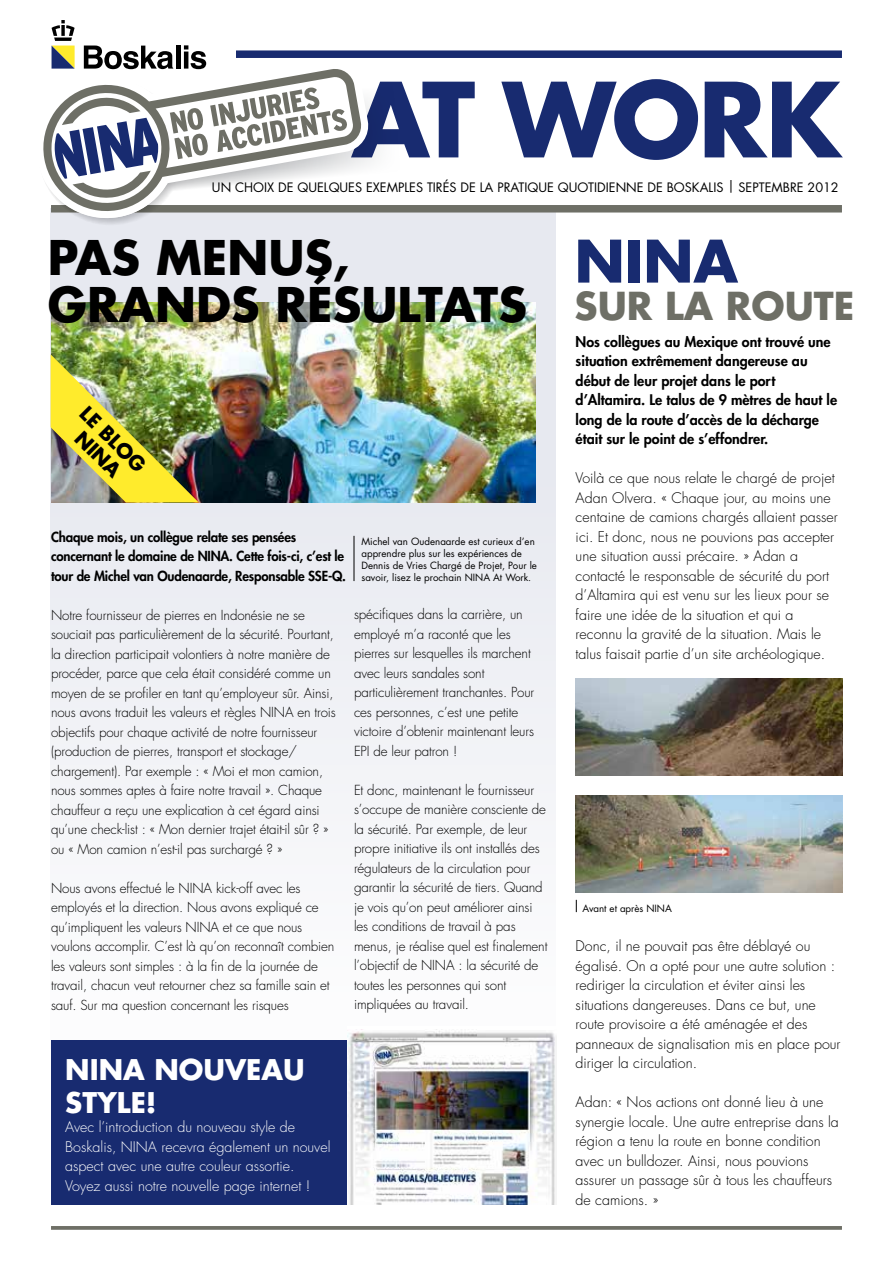
<style>
.page{position:relative;width:893px;height:1263px;background:#fff}
.page>*{position:absolute;margin:0;border:0;box-sizing:border-box;transform-origin:0 0}
.t1{font:700 100.5px "Futura Std";letter-spacing:-.03em;color:#182b70}
.t2{font:700 57px "Futura Std";color:#182b70}
.t3{font:700 46.5px/46.5px "Futura Std";color:#000}
.t4{font:700 37.5px "Futura Std";color:#6e6f66}
.t5{font:700 27.75px/33px "Futura Std";color:#fff}
.t6{font:700 19.5px/21px "Futura Std";color:#000;text-align:center}
.t7{font:300 14.25px/19.5px "Futura Std";color:#000}
.t8{font:800 14.25px/19.5px "Futura Std";color:#000}
.t9{font:300 14.25px/19.5px "Futura Std";color:#fff}
.t10{font:300 13.5px/19.5px "Futura Std";letter-spacing:-.01em;color:#000}
.t11{font:800 13.5px/19.5px "Futura Std";letter-spacing:-.015em;color:#000}
.t12{font:12.6px "Futura Std";color:#000}
.t13{font:9.75px/12px "Futura Std";color:#000}
</style>
<div class="page">
<div style="left:0;top:209px;width:575px;height:1054px;background:linear-gradient(to right,#f6f7f9,#f1f2f6)"></div>
<div style="left:236px;top:50px;width:606px;height:8px;background:#182b70"></div>
<div style="left:51px;top:205px;width:791px;height:7px;background:#6e6f66"></div>
<img style="left:51px;top:302px;width:484px;height:200px">
<img style="left:576px;top:795px;width:266px;height:98px">
<img style="left:576px;top:678px;width:266px;height:98px">
<div style="left:51px;top:1040px;width:476px;height:165px;background:#182b70"></div>
<svg style="left:51px;top:1226px;width:791px;height:4px;background:#76776f"></svg>
<hr style="left:354px;top:536px;width:1px;height:45px;background:#000">
<svg style="left:576px;top:900px;width:1px;height:12px"></svg>
<svg style="left:51px;top:62px;width:317px;height:156px"></svg>
<svg style="left:51px;top:67px;width:312px;height:146px"></svg>
<svg style="left:35px;top:77px;width:313px;height:151px"></svg>
<svg style="left:84px;top:46px;width:89px;height:23px"></svg>
<hr style="left:176px;top:46px;width:4px;height:23px;background:#000">
<svg style="left:184px;top:45px;width:22px;height:24px"></svg>
<svg style="left:52px;top:20px;width:23px;height:49px"></svg>
<img style="left:51px;top:354px;width:148px;height:149px">
<div style="left:347px;top:1026px;width:219px;height:179px;background:#fff"></div>
<img style="left:347px;top:1029px;width:208px;height:176px">
<h1 class="t1" style="left:351px;top:53px;width:492px">AT WORK</h1>
<p class="t12" style="left:212px;top:179px;width:628px">Un choix de qu elqu es exemples tirés de la pratiqu e quotidienne de Boskalis | septembre 2012</p>
<h3 class="t3" style="left:48px;top:234px;width:481px">PAS MENUS,<br>GRANDS RÉSULTATS</h3>
<h2 class="t2" style="left:575px;top:223px;width:165px">NINA</h2>
<h3 class="t4" style="left:575px;top:281px;width:281px">SUR LA ROUTE</h3>
<h3 class="t6" style="left:91px;top:402px;width:85px;rotate:45deg">LE BLO G<br>NINA</h3>
<p class="t11" style="left:51px;top:527px;width:297px">Chaque mois, un collègue relate ses pensées concernant le domaine de NINA. Cette fois-ci, c’est le tour de Michel van Oudenaarde, Responsable SSE-Q.</p>
<p class="t13" style="left:361px;top:536px;width:177px">Michel van Oudenaarde est curieux d’en apprendre plus sur les expériences de Dennis de Vries Chargé de Projet, Pour le savoir, lisez le prochain NINA</p>
<p class="t13" style="left:493px;top:572px;width:40px">At Work.</p>
<p class="t10" style="left:51px;top:605px;width:286px">Notre fournisseur de pierres en Indonésie ne se souciait pas particulièrement de la sécurité. Pourtant, la direction participait volontiers à notre manière de procéder, parce que cela était considéré comme un moyen de se profiler en tant qu’employeur sûr. Ainsi, nous avons traduit les valeurs et règles NINA en trois objectifs pour chaque activité de notre fournisseur (production de pierres, transport et stockage/ chargement). Par exemple : « Moi et mon camion, nous sommes aptes à faire notre travail ». Chaque chauffeur a reçu une explication à cet égard ainsi qu’une check-list : « Mon dernier trajet était-il sûr ? » ou « Mon camion n’est-il pas surchargé ? »</p>
<p class="t10" style="left:51px;top:878px;width:285px">Nous avons effectué le NINA kick-off avec les employés et la direction. Nous avons expliqué ce qu’impliquent les valeurs NINA et ce que nous voulons accomplir. C’est là qu’on reconnaît combien les valeurs sont simples : à la fin de la journée de travail, chacun veut retourner chez sa famille sain et sauf. Sur ma question concernant les risques</p>
<h3 class="t5" style="left:65px;top:1052px;width:241px">NINA NOUVEAU<br>STYLE!</h3>
<p class="t9" style="left:65px;top:1117px;width:267px">Avec l’introduction du nouveau style de Boskalis, NINA recevra également un nouvel aspect avec une autre couleur assortie.<br>Voyez aussi notre nouvelle page internet !</p>
<p class="t10" style="left:354px;top:605px;width:182px">spécifiques dans la carrière, un employé m’a raconté que les pierres sur lesquelles ils marchent avec leurs sandales sont particulièrement tranchantes. Pour ces personnes, c’est une petite victoire d’obtenir maintenant leurs<br>EPI de leur patron !</p>
<p class="t10" style="left:354px;top:781px;width:195px">Et donc, maintenant le fournisseur s’occupe de manière consciente de la sécurité. Par exemple, de leur propre initiative ils ont installés des régulateurs de la circulation pour garantir la sécurité de tiers. Quand je vois qu’on peut améliorer ainsi les conditions de travail à pas menus, je réalise quel est finalement l’objectif de NINA : la sécurité de toutes les personnes qui sont impliquées au travail.</p>
<p class="t8" style="left:576px;top:331px;width:263px">Nos collègues au Mexique ont trouvé une situation extrêmement dangereuse au début de leur projet dans le port d’Altamira. Le talus de 9 mètres de haut le long de la route d’accès de la décharge était sur le point de s’effondrer.</p>
<p class="t7" style="left:576px;top:468px;width:263px">Voilà ce que nous relate le chargé de projet Adan Olvera. « Chaque jour, au moins une centaine de camions chargés allaient passer ici. Et donc, nous ne pouvions pas accepter une situation aussi précaire. » Adan a contacté le responsable de sécurité du port d’Altamira qui est venu sur les lieux pour se faire une idée de la situation et qui a reconnu la gravité de la situation. Mais le talus faisait partie d’un site archéologique.</p>
<p class="t13" style="left:583px;top:903px;width:72px">Avant et après NINA</p>
<p class="t7" style="left:576px;top:936px;width:266px">Donc, il ne pouvait pas être déblayé ou égalisé. On a opté pour une autre solution : rediriger la circulation et éviter ainsi les situations dangereuses. Dans ce but, une route provisoire a été aménagée et des panneaux de signalisation mis en place pour diriger la circulation.</p>
<p class="t7" style="left:576px;top:1092px;width:265px">Adan: « Nos actions ont donné lieu à une synergie locale. Une autre entreprise dans la région a tenu la route en bonne condition avec un bulldozer. Ainsi, nous pouvions assurer un passage sûr à tous les chauffeurs de camions. »</p>
</div>
